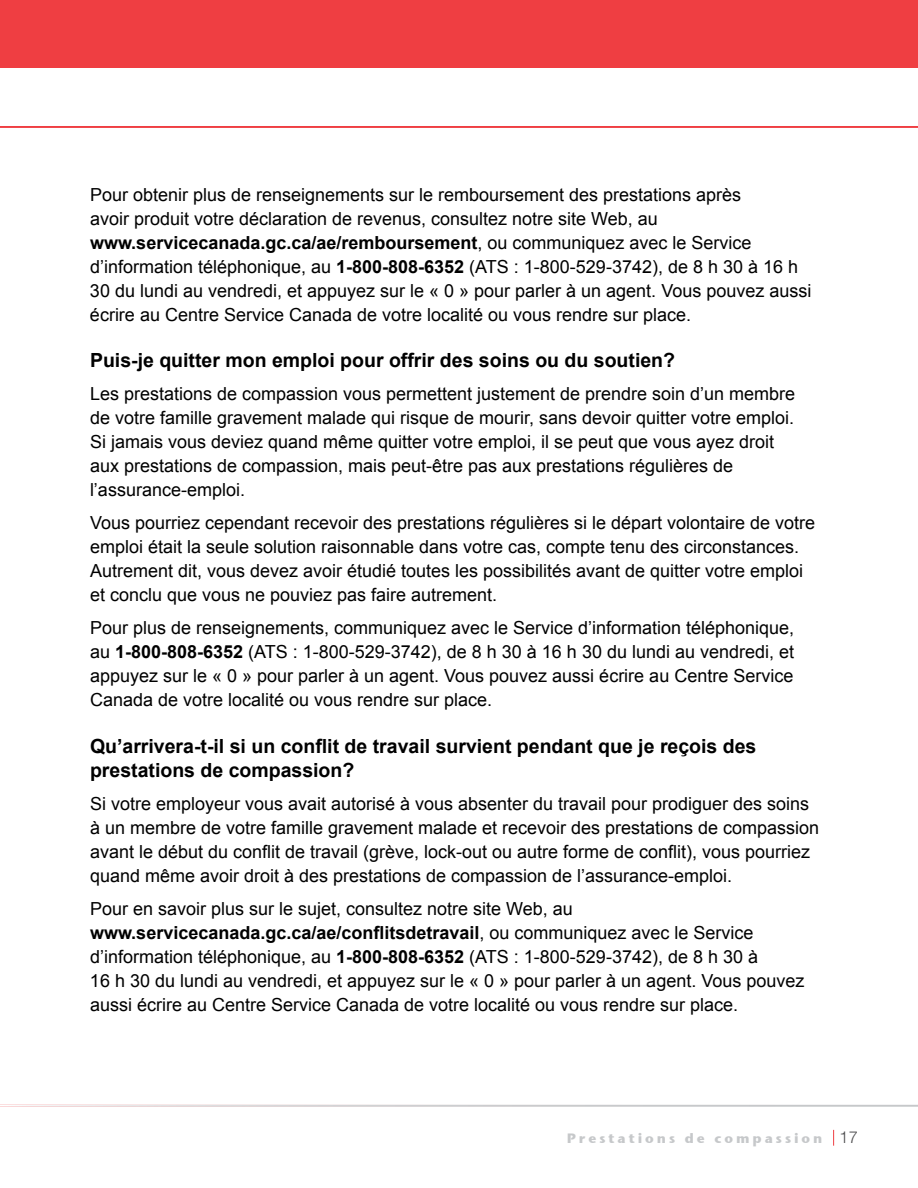
<style>
.page{position:relative;width:918px;height:1188px;background:#fff}
.page>*{position:absolute;margin:0;border:0;box-sizing:border-box;transform-origin:0 0}
.t1{font:700 19.5px/24px "Arial";color:#000}
.t2{font:18px/24px "Arial";color:#000}
.t3{font:700 13.5px "Stone Sans ITC";letter-spacing:.22em;color:#c6c8ca}
.s1{font-weight:700}
.s2{font-family:"Helvetica Neue";font-weight:300;font-size:16.5px;color:#4d4d4f}
</style>
<div class="page">
<hr style="left:0;top:126px;width:918px;height:2px;background:#ef3e42">
<svg style="left:833px;top:1130px;width:1px;height:16px"></svg>
<div style="left:0;top:0;width:918px;height:68px;background:#ef3e42"></div>
<p class="t2" style="left:90px;top:182px;width:723px">Pour obtenir plus de renseignements sur le remboursement des prestations après<br>avoir produit votre déclaration de revenus, consultez notre site Web, au <span class="s1">www.servicecanada.gc.ca/ae/remboursement</span>, ou communiquez avec le Service d’information téléphonique, au <span class="s1">1-800-808-6352</span> (ATS : 1-800-529-3742), de 8 h 30 à 16 h 30 du lundi au vendredi, et appuyez sur le « 0 » pour parler à un agent. Vous pouvez aussi écrire au Centre Service Canada de votre localité ou vous rendre sur place.</p>
<p class="t1" style="left:90px;top:348px;width:587px">Puis-je quitter mon emploi pour offrir des soins ou du soutien?</p>
<p class="t2" style="left:90px;top:382px;width:707px">Les prestations de compassion vous permettent justement de prendre soin d’un membre de votre famille gravement malade qui risque de mourir, sans devoir quitter votre emploi.<br>Si jamais vous deviez quand même quitter votre emploi, il se peut que vous ayez droit aux prestations de compassion, mais peut-être pas aux prestations régulières de l’assurance-emploi.</p>
<p class="t2" style="left:90px;top:511px;width:727px">Vous pourriez cependant recevoir des prestations régulières si le départ volontaire de votre emploi était la seule solution raisonnable dans votre cas, compte tenu des circonstances.<br>Autrement dit, vous devez avoir étudié toutes les possibilités avant de quitter votre emploi et conclu que vous ne pouviez pas faire autrement.</p>
<p class="t2" style="left:90px;top:616px;width:706px;text-align:justify">Pour plus de renseignements, communiquez avec le Service d’information téléphonique, au <span class="s1">1-800-808-6352</span> (ATS : 1-800-529-3742), de 8 h 30 à 16 h 30 du lundi au vendredi, et appuyez sur le « 0 » pour parler à un agent. Vous pouvez aussi écrire au Centre Service Canada de votre localité ou vous rendre sur place.</p>
<p class="t1" style="left:90px;top:734px;width:668px">Qu’arrivera-t-il si un conflit de travail survient pendant que je reçois des prestations de compassion?</p>
<p class="t2" style="left:90px;top:791px;width:731px">Si votre employeur vous avait autorisé à vous absenter du travail pour prodiguer des soins à un membre de votre famille gravement malade et recevoir des prestations de compassion avant le début du conflit de travail (grève, lock-out ou autre forme de conflit), vous pourriez quand même avoir droit à des prestations de compassion de l’assurance-emploi.</p>
<p class="t2" style="left:90px;top:896px;width:716px">Pour en savoir plus sur le sujet, consultez notre site Web, au <span class="s1">www.servicecanada.gc.ca/ae/conflitsdetravail</span>, ou communiquez avec le Service d’information téléphonique, au <span class="s1">1-800-808-6352</span> (ATS : 1-800-529-3742), de 8 h 30 à<br>16 h 30 du lundi au vendredi, et appuyez sur le « 0 » pour parler à un agent. Vous pouvez aussi écrire au Centre Service Canada de votre localité ou vous rendre sur place.</p>
<p class="t3" style="left:567px;top:1127px;width:293px">Prestations de compassion <span class="s2">17</span></p>
</div>
